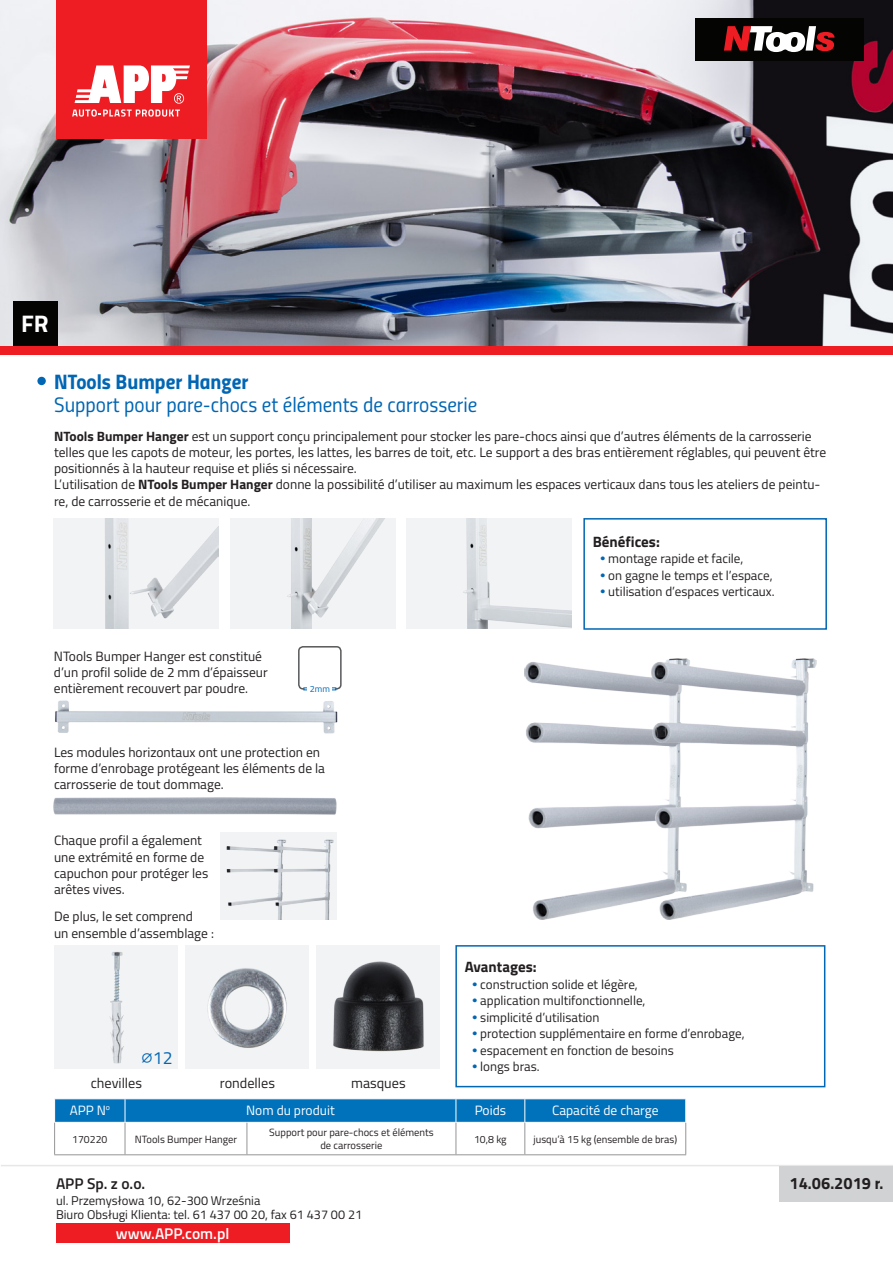
<style>
.page{position:relative;width:893px;height:1263px;background:#fff}
.page>*{position:absolute;margin:0;border:0;box-sizing:border-box;transform-origin:0 0}
.t1{font:700 24px "Titillium";color:#fff}
.t2{font:21px "Titillium Regular Upright";color:#0166b3}
.t3{font:21px "Titillium Bold Upright";color:#0166b3}
.t4{font:17.7px "Titillium";color:#0166b3}
.t5{font:16.5px "Titillium Bold Upright";color:#231f20}
.t6{font:600 15.45px "Titillium";color:#fff}
.t7{font:600 15.45px "Titillium";color:#231f20}
.t8{font:700 15px "Titillium";color:#231f20}
.t9{font:14.25px "Titillium";color:#231f20}
.t10{font:13.5px/16.2px "Titillium";color:#231f20}
.t11{font:13.5px "Titillium";color:#fff}
.t12{font:13.05px "Titillium";color:#231f20}
.t13{font:12.75px/14.1px "Titillium";color:#231f20}
.t14{font:10.5px "Titillium";color:#231f20}
.t15{font:9px "Titillium";color:#0166b3}
.s1{font-weight:700}
.s2{font-family:"Cambria Math";font-size:20.85px}
.s3{font-family:"Arial";font-weight:700;font-size:13.5px;color:#0166b3}
</style>
<div class="page">
<div style="left:37px;top:377px;width:9px;height:8px;background:#0166b3;border-radius:50%"></div>
<img style="left:1px;top:1px;width:891px;height:345px">
<div style="left:0;top:346px;width:893px;height:9px;background:#ee1d23"></div>
<div style="left:13px;top:301px;width:44px;height:45px;background:#040503"></div>
<hr style="left:1px;top:1165px;width:892px;height:1px;background:#e6e7e9">
<div style="left:779px;top:1166px;width:114px;height:36px;background:#d1d2d4"></div>
<div style="left:56px;top:0;width:150px;height:138px;background:#ee1d23"></div>
<svg style="left:72px;top:65px;width:118px;height:52px"></svg>
<div style="left:695px;top:18px;width:168px;height:42px;background:#040503"></div>
<svg style="left:724px;top:26px;width:110px;height:26px"></svg>
<div style="left:56px;top:1223px;width:233px;height:20px;background:#ee1d23"></div>
<div style="left:455px;top:945px;width:370px;height:142px;border:2px solid #0166b3"></div>
<img style="left:524px;top:658px;width:292px;height:261px">
<img style="left:53px;top:797px;width:284px;height:18px">
<img style="left:55px;top:700px;width:283px;height:34px">
<img style="left:220px;top:833px;width:117px;height:87px">
<div style="left:55px;top:946px;width:123px;height:123px;background:#f2f3f4"></div>
<img style="left:186px;top:946px;width:123px;height:123px">
<img style="left:317px;top:946px;width:123px;height:123px">
<div style="left:583px;top:518px;width:244px;height:112px;border:2px solid #0166b3"></div>
<img style="left:407px;top:519px;width:165px;height:110px">
<img style="left:230px;top:519px;width:165px;height:110px">
<img style="left:54px;top:519px;width:165px;height:110px">
<svg style="left:54px;top:1099px;width:632px;height:23px;background:#0775bd"></svg>
<hr style="left:54px;top:1123px;width:1px;height:31px;background:#939598">
<hr style="left:125px;top:1123px;width:1px;height:31px;background:#939598">
<hr style="left:247px;top:1123px;width:1px;height:31px;background:#939598">
<hr style="left:456px;top:1123px;width:1px;height:31px;background:#939598">
<hr style="left:524px;top:1123px;width:1px;height:31px;background:#939598">
<hr style="left:685px;top:1123px;width:1px;height:31px;background:#939598">
<hr style="left:54px;top:1154px;width:71px;height:1px;background:#939598">
<hr style="left:125px;top:1154px;width:122px;height:1px;background:#939598">
<hr style="left:247px;top:1154px;width:209px;height:1px;background:#939598">
<hr style="left:456px;top:1154px;width:69px;height:1px;background:#939598">
<hr style="left:525px;top:1154px;width:161px;height:1px;background:#939598">
<div style="left:298px;top:646px;width:44px;height:44px;border:2px solid #57585a;border-radius:4px"></div>
<div style="left:304px;top:688px;width:32px;height:2px;background:#fff;border:1px solid #0166b3"></div>
<div style="left:308px;top:682px;width:24px;height:13px;background:#fff"></div>
<p class="t1" style="left:21px;top:306px;width:29px">FR</p>
<p class="t3" style="left:54px;top:365px;width:196px">NTools Bumper Hanger</p>
<p class="t2" style="left:54px;top:389px;width:425px">Support pour pare-chocs et éléments de carrosserie</p>
<p class="t10" style="left:54px;top:427px;width:774px"><span class="s1">NTools Bumper Hanger</span> est un support conçu principalement pour stocker les pare-chocs ainsi que d’autres éléments de la carrosserie telles que les capots de moteur, les portes, les lattes, les barres de toit, etc. Le support a des bras entièrement réglables, qui peuvent être positionnés à la hauteur requise et pliés si nécessaire.</p>
<p class="t10" style="left:54px;top:476px;width:768px">L’utilisation de <span class="s1">NTools Bumper Hanger</span> donne la possibilité d’utiliser au maximum les espaces verticaux dans tous les ateliers de peintu&shy;re, de carrosserie et de mécanique.</p>
<p class="t10" style="left:54px;top:647px;width:215px">NTools Bumper Hanger est constitué d’un profil solide de 2 mm d’épaisseur entièrement recouvert par poudre.</p>
<p class="t15" style="left:310px;top:682px;width:22px">2mm</p>
<p class="t10" style="left:54px;top:743px;width:273px">Les modules horizontaux ont une protection en forme d’enrobage protégeant les éléments de la carrosserie de tout dommage.</p>
<p class="t10" style="left:54px;top:832px;width:156px">Chaque profil a également une extrémité en forme de capuchon pour protéger les arêtes vives.</p>
<p class="t10" style="left:54px;top:908px;width:140px">De plus, le set comprend</p>
<p class="t10" style="left:54px;top:924px;width:161px">un ensemble d’assemblage :</p>
<p class="t4" style="left:142px;top:1044px;width:32px"><span class="s2">⌀</span>12</p>
<p class="t9" style="left:91px;top:1072px;width:53px">chevilles</p>
<p class="t9" style="left:220px;top:1072px;width:57px">rondelles</p>
<p class="t9" style="left:351px;top:1072px;width:56px">masques</p>
<p class="t8" style="left:593px;top:530px;width:69px">Bénéfices:</p>
<p class="t12" style="left:600px;top:549px;width:144px"><span class="s3">•</span> montage rapide et facile,</p>
<p class="t12" style="left:600px;top:565px;width:174px"><span class="s3">•</span> on gagne le temps et l’espace,</p>
<p class="t12" style="left:600px;top:582px;width:176px"><span class="s3">•</span> utilisation d’espaces verticaux.</p>
<p class="t8" style="left:465px;top:956px;width:73px">Avantages:</p>
<p class="t12" style="left:472px;top:975px;width:167px"><span class="s3">•</span> construction solide et légère,</p>
<p class="t12" style="left:472px;top:991px;width:175px"><span class="s3">•</span> application multifonctionnelle,</p>
<p class="t12" style="left:472px;top:1008px;width:128px"><span class="s3">•</span> simplicité d’utilisation</p>
<p class="t12" style="left:472px;top:1024px;width:274px"><span class="s3">•</span> protection supplémentaire en forme d’enrobage,</p>
<p class="t12" style="left:472px;top:1041px;width:203px"><span class="s3">•</span> espacement en fonction de besoins</p>
<p class="t12" style="left:472px;top:1057px;width:69px"><span class="s3">•</span> longs bras.</p>
<p class="t11" style="left:70px;top:1100px;width:42px">APP N<sup>o</sup></p>
<p class="t11" style="left:246px;top:1100px;width:90px">Nom du produit</p>
<p class="t11" style="left:475px;top:1100px;width:33px">Poids</p>
<p class="t11" style="left:552px;top:1100px;width:108px">Capacité de charge</p>
<p class="t14" style="left:72px;top:1131px;width:37px">170220</p>
<p class="t14" style="left:135px;top:1131px;width:104px">NTools Bumper Hanger</p>
<p class="t14" style="left:269px;top:1125px;width:166px">Support pour pare-chocs et éléments</p>
<p class="t14" style="left:320px;top:1137px;width:64px">de carrosserie</p>
<p class="t14" style="left:474px;top:1131px;width:34px">10,8 kg</p>
<p class="t14" style="left:533px;top:1131px;width:145px">jusqu’à 15 kg (ensemble de bras)</p>
<p class="t7" style="left:56px;top:1172px;width:91px">APP Sp. z o.o.</p>
<p class="t5" style="left:789px;top:1171px;width:96px">14.06.2019 r.</p>
<p class="t13" style="left:56px;top:1193px;width:308px">ul. Przemysłowa 10, 62-300 Września<br>Biuro Obsługi Klienta: tel. 61 437 00 20, fax 61 437 00 21</p>
<p class="t6" style="left:116px;top:1222px;width:115px">www.APP.com.pl</p>
</div>
